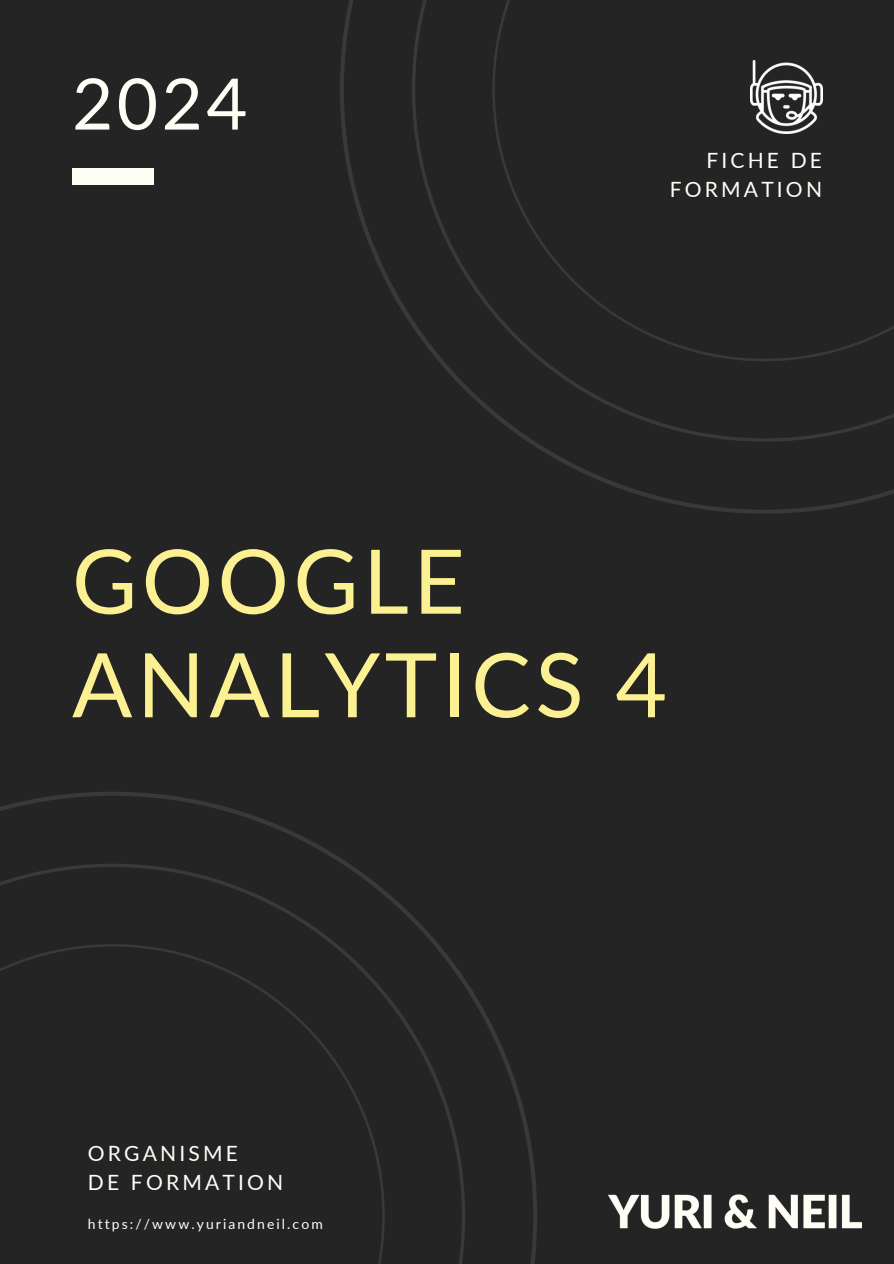
<style>
.page{position:relative;width:894px;height:1264px;background:#fff}
.page>*{position:absolute;margin:0;border:0;box-sizing:border-box;transform-origin:0 0}
.t1{font:89.1px/103.5px "Lato";letter-spacing:.05em;color:#fcf192}
.t2{font:70.95px "Lato";color:#fffef5}
.t3{font:21px/29.2px "Lato";letter-spacing:.15em;color:#fffef5;text-align:right}
.t4{font:13.95px "Lato";letter-spacing:.15em;color:#fffef5}
</style>
<div class="page">
<div style="left:0;top:0;width:893px;height:1263px;background:#252425"></div>
<div style="left:72px;top:169px;width:81px;height:15px;background:#fffef5"></div>
<svg style="left:340px;top:0;width:553px;height:513px"></svg>
<svg style="left:0;top:792px;width:537px;height:471px"></svg>
<img style="left:608px;top:1194px;width:253px;height:35px">
<img style="left:750px;top:61px;width:72px;height:72px">
<p class="t2" style="left:72px;top:59px;width:177px">2024</p>
<h3 class="t3" style="left:669px;top:145px;width:154px">FICHE DE<br>FORMATION</h3>
<p class="t1" style="left:72px;top:527px;width:596px">GOOGLE<br>ANALYTICS 4</p>
<p class="t3" style="left:88px;top:1138px;width:197px;text-align:left">ORGANISME<br>DE FORMATION</p>
<h1 class="t4" style="left:88px;top:1215px;width:236px">https://www.yuriandneil.com</h1>
</div>
